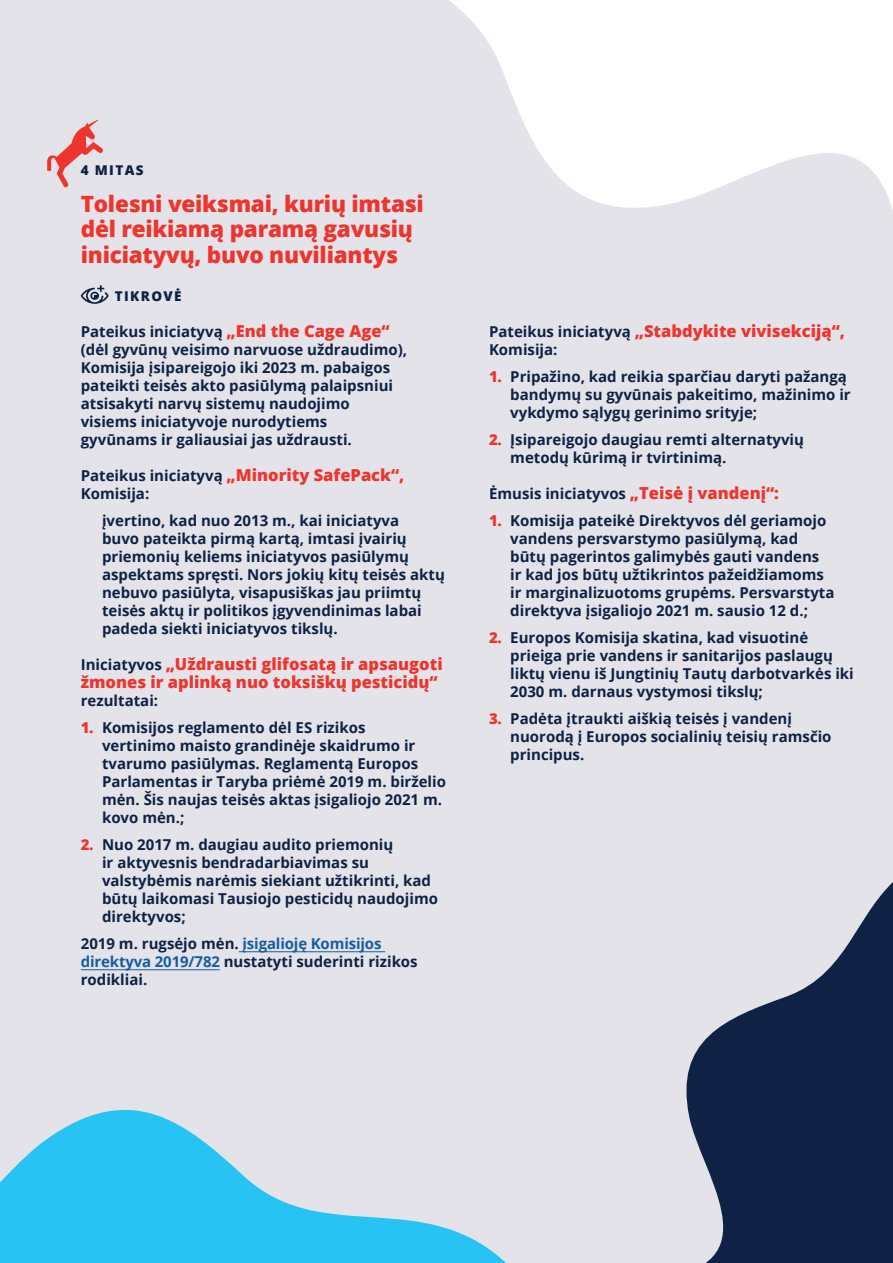
<style>
.page{position:relative;width:893px;height:1263px;background:#e4e3e9}
.page>*{position:absolute;margin:0;border:0;box-sizing:border-box;transform-origin:0 0}
.t1{font:800 22.5px/25.5px "Open Sans";letter-spacing:-.01em;color:#ee342d}
.t2{font:800 16.5px/18px "Open Sans";color:#ee342d}
.t3{font:700 15px/18px "Open Sans";color:#0f2245}
.t4{font:800 13.5px "Open Sans";letter-spacing:.1em;color:#0f2245}
.s1{font-weight:800;font-size:16.5px;color:#ee342d}
.s2{font-weight:700;font-size:15px;color:#0f2245}
.s3{font-weight:800;color:#ee342d}
.s4{color:#175d9e}
</style>
<div class="page">
<svg style="left:0;top:1077px;width:525px;height:186px;background:#90d4ed"></svg>
<svg style="left:553px;top:865px;width:340px;height:398px;background:#8f95a7"></svg>
<svg style="left:327px;top:0;width:566px;height:343px;fill:#e4e3e9"></svg>
<hr style="left:239px;top:951px;width:146px;height:1px;background:#175d9e">
<hr style="left:81px;top:969px;width:139px;height:1px;background:#175d9e">
<svg style="left:81px;top:285px;width:28px;height:19px"></svg>
<svg style="left:47px;top:120px;width:56px;height:68px;background:#e6b5b8"></svg>
<p class="t4" style="left:81px;top:159px;width:64px">4 MITAS</p>
<p class="t1" style="left:81px;top:190px;width:345px">Tolesni veiksmai, kurių imtasi dėl reikiamą paramą gavusių iniciatyvų, buvo nuviliantys</p>
<p class="t4" style="left:115px;top:285px;width:68px">TIKROVĖ</p>
<p class="t3" style="left:81px;top:322px;width:328px">Pateikus iniciatyvą <span class="s1">„End the Cage Age“ </span>(dėl gyvūnų veisimo narvuose uždraudimo), Komisija įsipareigojo iki 2023 m. pabaigos pateikti teisės akto pasiūlymą palaipsniui atsisakyti narvų sistemų naudojimo visiems iniciatyvoje nurodytiems gyvūnams ir galiausiai jas uždrausti.</p>
<p class="t2" style="left:81px;top:465px;width:325px"><span class="s2">Pateikus iniciatyvą</span> „Minority SafePack“,</p>
<p class="t3" style="left:81px;top:484px;width:70px">Komisija:</p>
<p class="t3" style="left:102px;top:511px;width:344px">įvertino, kad nuo 2013 m., kai iniciatyva<br>buvo pateikta pirmą kartą, imtasi įvairių priemonių keliems iniciatyvos pasiūlymų aspektams spręsti. Nors jokių kitų teisės aktų nebuvo pasiūlyta, visapusiškas jau priimtų teisės aktų ir politikos įgyvendinimas labai padeda siekti iniciatyvos tikslų.</p>
<p class="t2" style="left:81px;top:654px;width:363px"><span class="s2">Iniciatyvos</span> „Uždrausti glifosatą ir apsaugoti žmones ir aplinką nuo toksiškų pesticidų“</p>
<p class="t3" style="left:81px;top:691px;width:79px">rezultatai:</p>
<p class="t3" style="left:102px;top:718px;width:345px;text-indent:-21px"><span class="s3">1.</span> Komisijos reglamento dėl ES rizikos<br>vertinimo maisto grandinėje skaidrumo ir tvarumo pasiūlymas. Reglamentą Europos Parlamentas ir Taryba priėmė 2019 m. birželio mėn. Šis naujas teisės aktas įsigaliojo 2021 m. kovo mėn.;</p>
<p class="t3" style="left:102px;top:835px;width:337px;text-indent:-21px"><span class="s3">2.</span> Nuo 2017 m. daugiau audito priemonių<br>ir aktyvesnis bendradarbiavimas su valstybėmis narėmis siekiant užtikrinti, kad būtų laikomasi Tausiojo pesticidų naudojimo direktyvos;</p>
<p class="t3" style="left:81px;top:934px;width:338px">2019 m. rugsėjo mėn. <span class="s4">įsigalioję Komisijos direktyva 2019/782</span> nustatyti suderinti rizikos rodikliai.</p>
<p class="t2" style="left:489px;top:321px;width:358px"><span class="s2">Pateikus iniciatyvą</span> „Stabdykite vivisekciją“,</p>
<p class="t3" style="left:489px;top:340px;width:70px">Komisija:</p>
<p class="t3" style="left:510px;top:367px;width:342px;text-indent:-21px"><span class="s3">1.</span> Pripažino, kad reikia sparčiau daryti pažangą bandymų su gyvūnais pakeitimo, mažinimo ir vykdymo sąlygų gerinimo srityje;</p>
<p class="t3" style="left:510px;top:430px;width:295px;text-indent:-21px"><span class="s3">2.</span> Įsipareigojo daugiau remti alternatyvių metodų kūrimą ir tvirtinimą.</p>
<p class="t3" style="left:489px;top:484px;width:292px">Ėmusis iniciatyvos <span class="s1">„Teisė į vandenį“:</span></p>
<p class="t3" style="left:510px;top:511px;width:326px;text-indent:-21px"><span class="s3">1.</span> Komisija pateikė Direktyvos dėl geriamojo vandens persvarstymo pasiūlymą, kad būtų pagerintos galimybės gauti vandens<br>ir kad jos būtų užtikrintos pažeidžiamoms ir marginalizuotoms grupėms. Persvarstyta direktyva įsigaliojo 2021 m. sausio 12 d.;</p>
<p class="t3" style="left:510px;top:628px;width:345px;text-indent:-21px"><span class="s3">2.</span> Europos Komisija skatina, kad visuotinė prieiga prie vandens ir sanitarijos paslaugų liktų vienu iš Jungtinių Tautų darbotvarkės iki 2030 m. darnaus vystymosi tikslų;</p>
<p class="t3" style="left:510px;top:709px;width:323px;text-indent:-21px"><span class="s3">3.</span> Padėta įtraukti aiškią teisės į vandenį nuorodą į Europos socialinių teisių ramsčio principus.</p>
</div>
